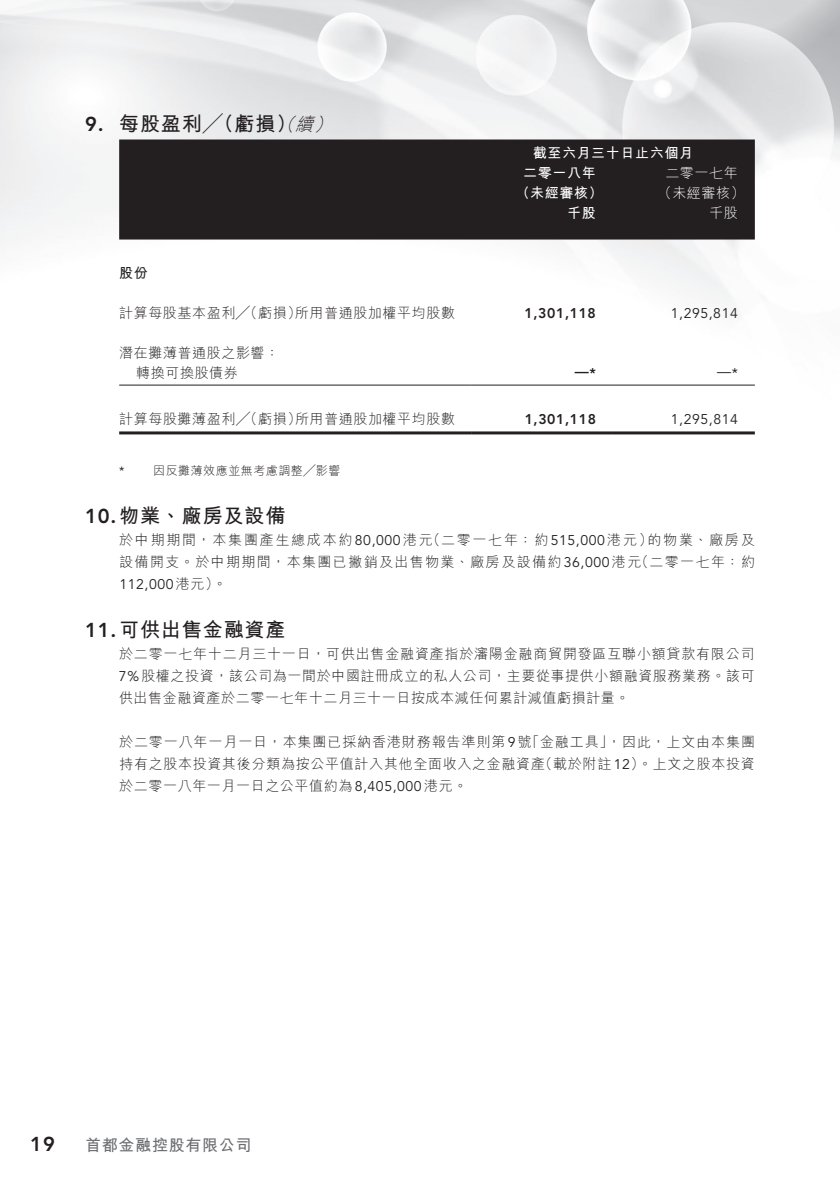
<style>
.page{position:relative;width:840px;height:1191px;background:#fff}
.page>*{position:absolute;margin:0;border:0;box-sizing:border-box;transform-origin:0 0}
.t1{font:700 20px "M Hei HK";letter-spacing:.045em;color:#231f20}
.t2{font:800 20px "Avenir";color:#231f20}
.t3{font:italic 300 18px "M Hei HK";color:#231f20}
.t4{font:700 16px "M Hei HK";letter-spacing:.045em;color:#6c6d70}
.t5{font:300 14px/22px "M Hei HK";letter-spacing:.05em;color:#231f20;text-align:justify}
.t6{font:300 14px "M Hei HK";letter-spacing:.095em;color:#231f20}
.t7{font:14px "Avenir";letter-spacing:.04em;color:#231f20}
.t8{font:700 14px "M Hei HK";letter-spacing:.045em;color:#fff}
.t9{font:300 14px "M Hei HK";letter-spacing:.125em;color:#231f20}
.t10{font:800 14px "Avenir";letter-spacing:.045em;color:#231f20}
.t11{font:300 14px "M Hei HK";letter-spacing:.04em;color:#fff}
.t12{font:700 14px "M Hei HK";color:#231f20}
.t13{font:300 12px "M Hei HK";letter-spacing:.04em;color:#231f20}
.t14{font:12px "Avenir";color:#231f20}
.s1{font-weight:300;font-style:italic;font-size:18px}
.s2{font-family:"Avenir";font-weight:800}
.s3{font-family:"Avenir";font-weight:400}
.s4{font-family:"M Hei HK";font-weight:300}
</style>
<div class="page">
<img style="left:0;top:0;width:839px;height:435px">
<div style="left:119px;top:139px;width:635px;height:100px;background:#231f20"></div>
<hr style="left:119px;top:384px;width:352px;height:1px;background:#231f20">
<hr style="left:471px;top:384px;width:141px;height:1px;background:#231f20">
<hr style="left:612px;top:384px;width:142px;height:1px;background:#231f20">
<hr style="left:119px;top:431px;width:352px;height:3px;background:#231f20">
<hr style="left:471px;top:431px;width:141px;height:3px;background:#231f20">
<hr style="left:612px;top:431px;width:142px;height:3px;background:#231f20">
<h1 class="t2" style="left:85px;top:112px;width:20px">9.</h1>
<h1 class="t1" style="left:119px;top:109px;width:183px">每股盈利╱（虧損）<span class="s1">（</span></h1>
<p class="t3" style="left:295px;top:111px;width:26px">續</p>
<p class="t3" style="left:314px;top:111px;width:26px">(</p>
<p class="t12" style="left:119px;top:262px;width:30px">股份</p>
<p class="t5" style="left:119px;top:301px;width:184px">計算每股基本盈利╱（虧損）</p>
<p class="t5" style="left:119px;top:341px;width:161px">潛在攤薄普通股之影響：</p>
<p class="t5" style="left:295px;top:301px;width:161px">所用普通股加權平均股數</p>
<p class="t5" style="left:136px;top:361px;width:103px">轉換可換股債券</p>
<p class="t5" style="left:119px;top:407px;width:184px">計算每股攤薄盈利╱（虧損）</p>
<p class="t13" style="left:153px;top:462px;width:189px">因反攤薄效應並無考慮調整╱影響</p>
<p class="t5" style="left:295px;top:407px;width:161px">所用普通股加權平均股數</p>
<p class="t14" style="left:119px;top:463px;width:7px">*</p>
<h1 class="t1" style="left:85px;top:501px;width:202px"><span class="s2">10.</span>物業、廠房及設備</h1>
<p class="t8" style="left:532px;top:142px;width:162px">截至六月三十日止六個月</p>
<p class="t11" style="left:665px;top:163px;width:74px">二零一七年</p>
<p class="t8" style="left:523px;top:162px;width:74px">二零一八年</p>
<p class="t8" style="left:515px;top:182px;width:89px">（未經審核）</p>
<p class="t11" style="left:657px;top:183px;width:88px">（未經審核(</p>
<p class="t8" style="left:567px;top:202px;width:30px">千股</p>
<p class="t11" style="left:708px;top:203px;width:30px">千股</p>
<p class="t10" style="left:524px;top:305px;width:73px">1,301,118</p>
<p class="t7" style="left:670px;top:305px;width:68px">1,295,814</p>
<p class="t10" style="left:574px;top:364px;width:23px">—*</p>
<p class="t7" style="left:716px;top:364px;width:22px">—*</p>
<p class="t10" style="left:524px;top:411px;width:73px">1,301,118</p>
<p class="t7" style="left:670px;top:411px;width:68px">1,295,814</p>
<p class="t5" style="left:426px;top:528px;width:228px">（二零一七年：約<span class="s3">515,000</span> 港元）</p>
<p class="t9" style="left:119px;top:529px;width:315px">於中期期間，本集團產生總成本約<span class="s3">80,000</span> 港元</p>
<p class="t5" style="left:647px;top:528px;width:109px">的物業、廠房及</p>
<p class="t5" style="left:634px;top:550px;width:121px">（二零一七年：約</p>
<p class="t6" style="left:119px;top:551px;width:523px">設備開支。於中期期間，本集團已撇銷及出售物業、廠房及設備約<span class="s3">36,000</span> 港元</p>
<p class="t7" style="left:119px;top:576px;width:109px">112,000<span class="s4">港元。(</span></p>
<h1 class="t1" style="left:85px;top:615px;width:202px"><span class="s2">11.</span>可供出售金融資產</h1>
<p class="t5" style="left:119px;top:642px;width:637px">於二零一七年十二月三十一日，可供出售金融資產指於瀋陽金融商貿開發區互聯小額貸款有限公司<span class="s3">7%</span>股權之投資，該公司為一間於中國註冊成立的私人公司，主要從事提供小額融資服務業務。該可供出售金融資產於二零一七年十二月三十一日按成本減任何累計減值虧損計量。</p>
<p class="t5" style="left:119px;top:730px;width:637px;text-align:right">於二零一八年一月一日，本集團已採納香港財務報告準則第<span class="s3">9</span> 「號金融工具 ，」 因此，上文由本集團（載於附註<span class="s3">12</span>）。上文之股本投資</p>
<p class="t5" style="left:119px;top:752px;width:427px">持有之股本投資其後分類為按公平值計入其他全面收入之金融資產於二零一八年一月一日之公平值約為<span class="s3">8,405,000</span> 港元。</p>
<h1 class="t2" style="left:30px;top:1132px;width:26px">19</h1>
<p class="t4" style="left:85px;top:1133px;width:168px">首都金融控股有限公司</p>
</div>
